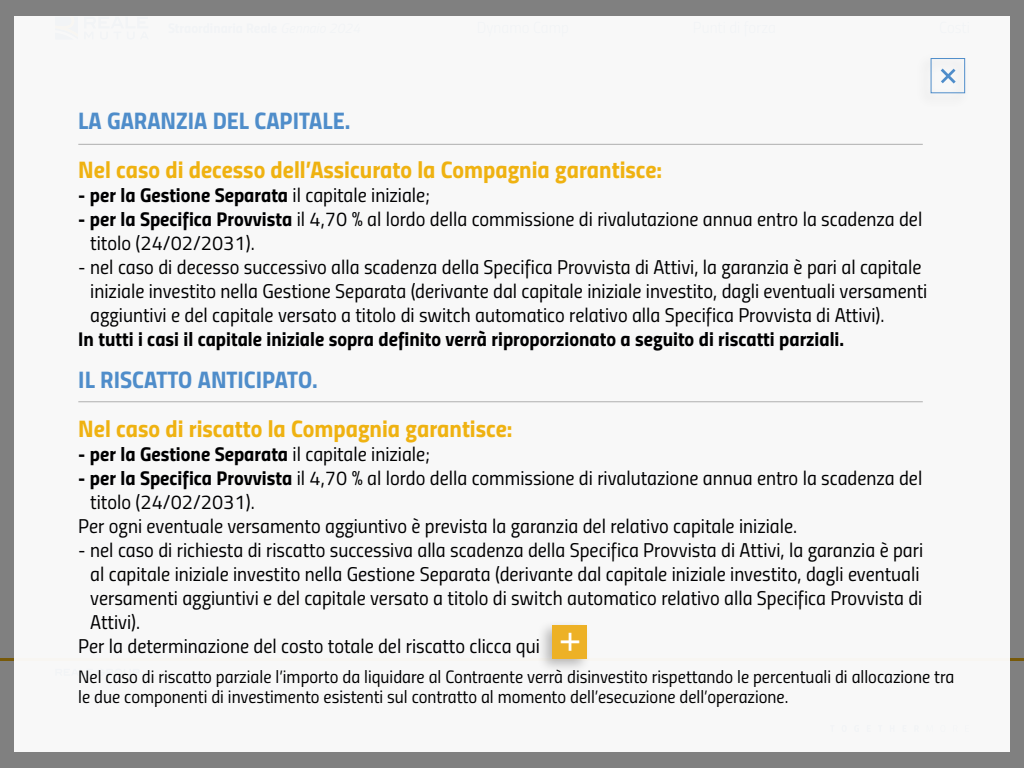
<style>
.page{position:relative;width:1024px;height:768px;background:#808080}
.page>*{position:absolute;margin:0;border:0;box-sizing:border-box;transform-origin:0 0}
.t1{font:24px "Titillium Bold Upright";color:#efb211}
.t2{font:24px "Titillium Bold Upright";color:#4f8dca}
.t3{font:20px/24px "Titillium Regular Upright";color:#000001}
.t4{font:20px "Titillium Bold Upright";color:#000001}
.t5{font:18px/20px "Titillium Regular Upright";color:#000001}
.s1{font-family:"Titillium Regular Upright"}
.s2{font-family:"Titillium Bold Upright"}
</style>
<div class="page">
<div style="left:14px;top:17px;width:996px;height:735px;background:#f8f8f8"></div>
<div style="left:931px;top:58px;width:34px;height:35px;border:1px solid #4f8dca"></div>
<hr style="left:78px;top:144px;width:845px;height:1px;background:#000001">
<hr style="left:78px;top:401px;width:845px;height:1px;background:#000001">
<div style="left:537px;top:620px;width:55px;height:54px;background:#000001;opacity:.26"></div>
<div style="left:552px;top:625px;width:34px;height:34px;background:#edb126"></div>
<p class="t2" style="left:78px;top:102px;width:274px">LA GARANZIA DEL CAPITALE.</p>
<p class="t1" style="left:78px;top:151px;width:585px">Nel caso di decesso dell’Assicurato la Compagnia garantisce:</p>
<p class="t4" style="left:78px;top:179px;width:353px">- per la Gestione Separata <span class="s1">il capitale iniziale;</span></p>
<p class="t3" style="left:90px;top:206px;width:834px;text-indent:-12px"><span class="s2">- per la Specifica Provvista</span> il 4,70 % al lordo della commissione di rivalutazione annua entro la scadenza del titolo (24/02/2031).</p>
<p class="t3" style="left:90px;top:254px;width:838px;text-indent:-12px">- nel caso di decesso successivo alla scadenza della Specifica Provvista di Attivi, la garanzia è pari al capitale iniziale investito nella Gestione Separata (derivante dal capitale iniziale investito, dagli eventuali versamenti aggiuntivi e del capitale versato a titolo di switch automatico relativo alla Specifica Provvista di Attivi).</p>
<p class="t4" style="left:78px;top:323px;width:767px">In tutti i casi il capitale iniziale sopra definito verrà riproporzionato a seguito di riscatti parziali.</p>
<p class="t2" style="left:78px;top:361px;width:241px">IL RISCATTO ANTICIPATO.</p>
<p class="t1" style="left:78px;top:410px;width:436px">Nel caso di riscatto la Compagnia garantisce:</p>
<p class="t4" style="left:78px;top:438px;width:353px">- per la Gestione Separata <span class="s1">il capitale iniziale;</span></p>
<p class="t3" style="left:78px;top:465px;width:846px"><span class="s2">- per la Specifica Provvista</span> il 4,70 % al lordo della commissione di rivalutazione annua entro la scadenza del</p>
<p class="t3" style="left:90px;top:489px;width:166px">titolo (24/02/2031).</p>
<p class="t3" style="left:78px;top:513px;width:720px">Per ogni eventuale versamento aggiuntivo è prevista la garanzia del relativo capitale iniziale.</p>
<p class="t3" style="left:78px;top:537px;width:846px">- nel caso di richiesta di riscatto successiva alla scadenza della Specifica Provvista di Attivi, la garanzia è pari</p>
<p class="t3" style="left:90px;top:561px;width:831px">al capitale iniziale investito nella Gestione Separata (derivante dal capitale iniziale investito, dagli eventuali</p>
<p class="t3" style="left:90px;top:585px;width:834px">versamenti aggiuntivi e del capitale versato a titolo di switch automatico relativo alla Specifica Provvista di</p>
<p class="t3" style="left:90px;top:609px;width:51px">Attivi).</p>
<p class="t3" style="left:78px;top:633px;width:463px">Per la determinazione del costo totale del riscatto clicca qui</p>
<p class="t5" style="left:78px;top:666px;width:878px">Nel caso di riscatto parziale l’importo da liquidare al Contraente verrà disinvestito rispettando le percentuali di allocazione tra le due componenti di investimento esistenti sul contratto al momento dell’esecuzione dell’operazione.</p>
</div>
